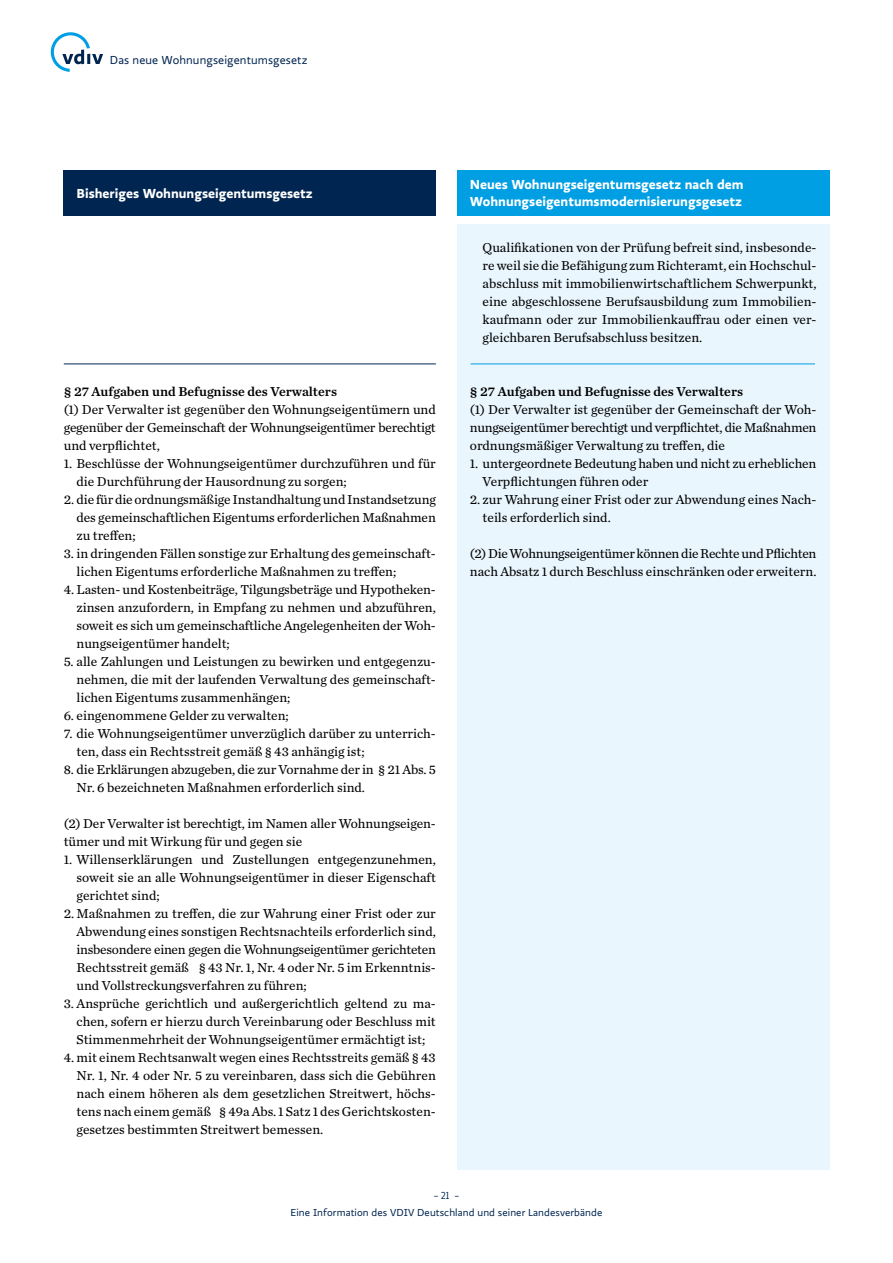
<style>
.page{position:relative;width:893px;height:1263px;background:#fff}
.page>*{position:absolute;margin:0;border:0;box-sizing:border-box;transform-origin:0 0}
.t1{font:13.5px/18px "Chronicle Text G2";color:#000;text-align:justify}
.t2{font:700 13.5px/16.2px "Ratio";color:#fff}
.t3{font:13.5px "Chronicle Text G2 Semi";color:#000}
.t4{font:12px "Ratio";letter-spacing:.01em;color:#002550}
.t5{font:10.5px "Ratio";letter-spacing:.01em;color:#002550}
.t6{font:10.5px "Ratio Display";color:#002550}
</style>
<div class="page">
<div style="left:64px;top:170px;width:372px;height:45px;background:#002550"></div>
<div style="left:457px;top:170px;width:372px;height:45px;background:#009ee3"></div>
<div style="left:457px;top:225px;width:372px;height:945px;background:#eaf6fe"></div>
<hr style="left:471px;top:364px;width:344px;height:1px;background:#009ee3">
<hr style="left:64px;top:364px;width:372px;height:1px;background:#002550">
<svg style="left:51px;top:32px;width:52px;height:40px"></svg>
<p class="t4" style="left:110px;top:53px;width:199px">Das neue Wohnungseigentumsgesetz</p>
<p class="t2" style="left:77px;top:185px;width:238px">Bisheriges Wohnungseigentumsgesetz</p>
<p class="t2" style="left:470px;top:177px;width:275px">Neues Wohnungseigentumsgesetz nach dem<br>Wohnungseigentumsmodernisierungsgesetz</p>
<p class="t1" style="left:483px;top:238px;width:335px">Qualifikationen von der Prüfung befreit sind, insbesonde&shy;re weil sie die Befähigung zum Richteramt, ein Hochschul&shy;abschluss mit immobilienwirtschaftlichem Schwerpunkt, eine abgeschlossene Berufsausbildung zum Immobilien&shy;kaufmann oder zur Immobilienkauffrau oder einen ver&shy;gleichbaren Berufsabschluss besitzen.</p>
<p class="t3" style="left:64px;top:381px;width:275px">§ 27 Aufgaben und Befugnisse des Verwalters</p>
<p class="t1" style="left:64px;top:400px;width:374px">(1) Der Verwalter ist gegenüber den Wohnungseigentümern und gegenüber der Gemeinschaft der Wohnungseigentümer berechtigt und verpflichtet,</p>
<p class="t1" style="left:77px;top:454px;width:361px;text-indent:-13px">1. Beschlüsse der Wohnungseigentümer durchzuführen und für die Durchführung der Hausordnung zu sorgen;</p>
<p class="t1" style="left:77px;top:490px;width:361px;text-indent:-13px">2. die für die ordnungsmäßige Instandhaltung und Instandsetzung des gemeinschaftlichen Eigentums erforderlichen Maßnahmen zu treffen;</p>
<p class="t1" style="left:77px;top:544px;width:361px;text-indent:-13px">3. in dringenden Fällen sonstige zur Erhaltung des gemeinschaft&shy;lichen Eigentums erforderliche Maßnahmen zu treffen;</p>
<p class="t1" style="left:77px;top:580px;width:361px;text-indent:-13px">4. Lasten- und Kostenbeiträge, Tilgungsbeträge und Hypotheken&shy;zinsen anzufordern, in Empfang zu nehmen und abzuführen, soweit es sich um gemeinschaftliche Angelegenheiten der Woh&shy;nungseigentümer handelt;</p>
<p class="t1" style="left:77px;top:652px;width:361px;text-indent:-13px">5. alle Zahlungen und Leistungen zu bewirken und entgegenzu&shy;nehmen, die mit der laufenden Verwaltung des gemeinschaft&shy;lichen Eigentums zusammenhängen;</p>
<p class="t1" style="left:64px;top:706px;width:227px">6. eingenommene Gelder zu verwalten;</p>
<p class="t1" style="left:77px;top:724px;width:361px;text-indent:-13px">7. die Wohnungseigentümer unverzüglich darüber zu unterrich&shy;ten, dass ein Rechtsstreit gemäß § 43 anhängig ist;</p>
<p class="t1" style="left:77px;top:760px;width:361px;text-indent:-13px">8. die Erklärungen abzugeben, die zur Vornahme der in § 21 Abs. 5<br>Nr. 6 bezeichneten Maßnahmen erforderlich sind.</p>
<p class="t1" style="left:64px;top:814px;width:374px">(2) Der Verwalter ist berechtigt, im Namen aller Wohnungseigen&shy;tümer und mit Wirkung für und gegen sie</p>
<p class="t1" style="left:77px;top:850px;width:361px;text-indent:-13px">1. Willenserklärungen und Zustellungen entgegenzunehmen, soweit sie an alle Wohnungseigentümer in dieser Eigenschaft gerichtet sind;</p>
<p class="t1" style="left:77px;top:904px;width:361px;text-indent:-13px">2. Maßnahmen zu treffen, die zur Wahrung einer Frist oder zur Abwendung eines sonstigen Rechtsnachteils erforderlich sind, insbesondere einen gegen die Wohnungseigentümer gerichteten Rechtsstreit gemäß § 43 Nr. 1, Nr. 4 oder Nr. 5 im Erkenntnis&shy;und Vollstreckungsverfahren zu führen;</p>
<p class="t1" style="left:77px;top:994px;width:361px;text-indent:-13px">3. Ansprüche gerichtlich und außergerichtlich geltend zu ma&shy;chen, sofern er hierzu durch Vereinbarung oder Beschluss mit Stimmenmehrheit der Wohnungseigentümer ermächtigt ist;</p>
<p class="t1" style="left:77px;top:1048px;width:361px;text-indent:-13px">4. mit einem Rechtsanwalt wegen eines Rechtsstreits gemäß § 43<br>Nr. 1, Nr. 4 oder Nr. 5 zu vereinbaren, dass sich die Gebühren nach einem höheren als dem gesetzlichen Streitwert, höchs&shy;tens nach einem gemäß § 49a Abs. 1 Satz 1 des Gerichtskosten&shy;gesetzes bestimmten Streitwert bemessen.</p>
<p class="t3" style="left:470px;top:381px;width:275px">§ 27 Aufgaben und Befugnisse des Verwalters</p>
<p class="t1" style="left:470px;top:400px;width:348px">(1) Der Verwalter ist gegenüber der Gemeinschaft der Woh&shy;nungseigentümer berechtigt und verpflichtet, die Maßnahmen ordnungsmäßiger Verwaltung zu treffen, die</p>
<p class="t1" style="left:483px;top:454px;width:335px;text-indent:-13px">1. untergeordnete Bedeutung haben und nicht zu erheblichen<br>Verpflichtungen führen oder</p>
<p class="t1" style="left:483px;top:490px;width:335px;text-indent:-13px">2. zur Wahrung einer Frist oder zur Abwendung eines Nach&shy;teils erforderlich sind.</p>
<p class="t1" style="left:470px;top:544px;width:348px">(2) Die Wohnungseigentümer können die Rechte und Pflichten nach Absatz 1 durch Beschluss einschränken oder erweitern.</p>
<p class="t6" style="left:434px;top:1190px;width:27px">– 21 –</p>
<p class="t5" style="left:291px;top:1206px;width:313px">Eine Information des VDIV Deutschland und seiner Landesverbände</p>
</div>
